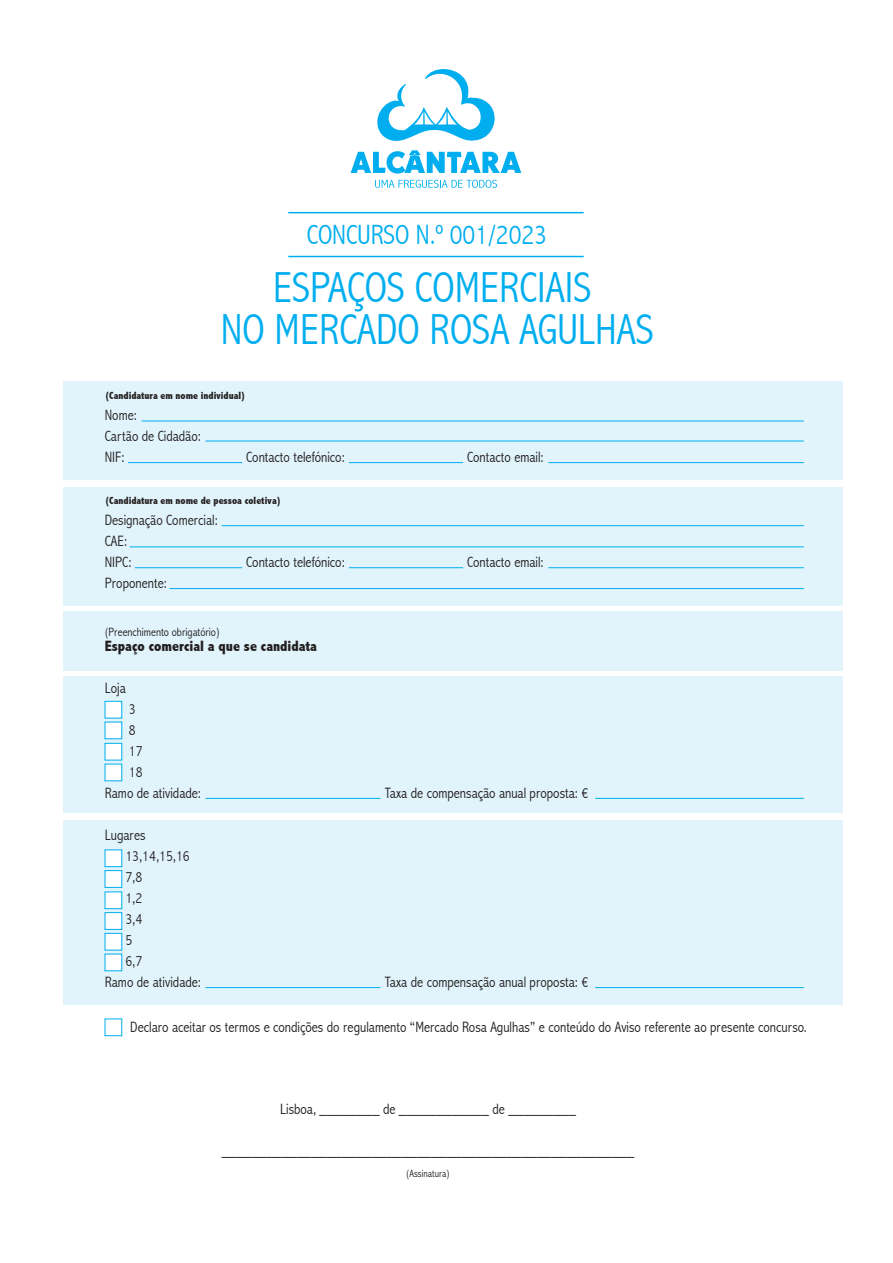
<style>
.page{position:relative;width:893px;height:1263px;background:#fff}
.page>*{position:absolute;margin:0;border:0;box-sizing:border-box;transform-origin:0 0}
.t1{font:300 condensed 43.5px/42px "Abadi";color:#00aeef;text-align:center}
.t2{font:300 condensed 27.9px "Abadi";color:#00aeef}
.t3{font:300 condensed 15px/21px "Abadi";color:#231f20}
.t4{font:800 condensed 15px "Abadi";color:#231f20}
.t5{font:300 condensed 12px "Abadi";color:#231f20}
.t6{font:800 condensed 10.5px "Abadi";color:#231f20}
.t7{font:300 condensed 10.5px "Abadi";color:#231f20}
</style>
<div class="page">
<div style="left:63px;top:381px;width:779px;height:99px;background:#e1f4fc"></div>
<div style="left:63px;top:487px;width:779px;height:119px;background:#e1f4fc"></div>
<div style="left:63px;top:676px;width:779px;height:137px;background:#e1f4fc"></div>
<div style="left:63px;top:820px;width:779px;height:184px;background:#e1f4fc"></div>
<div style="left:63px;top:611px;width:779px;height:60px;background:#e1f4fc"></div>
<svg style="left:351px;top:69px;width:170px;height:105px"></svg>
<svg style="left:375px;top:180px;width:122px;height:8px"></svg>
<hr style="left:288px;top:256px;width:296px;height:1px;background:#00aeef">
<hr style="left:288px;top:212px;width:296px;height:1px;background:#00aeef">
<hr style="left:222px;top:525px;width:582px;height:1px;background:#00aeef">
<hr style="left:142px;top:421px;width:662px;height:1px;background:#00aeef">
<hr style="left:128px;top:462px;width:114px;height:1px;background:#00aeef">
<hr style="left:349px;top:462px;width:114px;height:1px;background:#00aeef">
<hr style="left:548px;top:462px;width:256px;height:1px;background:#00aeef">
<hr style="left:135px;top:567px;width:107px;height:1px;background:#00aeef">
<hr style="left:349px;top:567px;width:114px;height:1px;background:#00aeef">
<hr style="left:548px;top:567px;width:256px;height:1px;background:#00aeef">
<hr style="left:130px;top:546px;width:674px;height:1px;background:#00aeef">
<hr style="left:169px;top:588px;width:635px;height:1px;background:#00aeef">
<hr style="left:205px;top:798px;width:175px;height:1px;background:#00aeef">
<hr style="left:595px;top:798px;width:209px;height:1px;background:#00aeef">
<hr style="left:205px;top:987px;width:175px;height:1px;background:#00aeef">
<hr style="left:595px;top:987px;width:209px;height:1px;background:#00aeef">
<hr style="left:205px;top:441px;width:599px;height:1px;background:#00aeef">
<div style="left:105px;top:701px;width:17px;height:17px;background:#fff;border:1px solid #00aeef"></div>
<div style="left:105px;top:722px;width:17px;height:17px;background:#fff"></div>
<div style="left:105px;top:743px;width:17px;height:17px;background:#fff;border:1px solid #00aeef"></div>
<div style="left:105px;top:764px;width:17px;height:17px;background:#fff"></div>
<div style="left:105px;top:849px;width:17px;height:18px;background:#fff;border:1px solid #00aeef"></div>
<div style="left:105px;top:870px;width:17px;height:18px;background:#fff;border:1px solid #00aeef"></div>
<div style="left:105px;top:891px;width:17px;height:18px;background:#fff;border:1px solid #00aeef"></div>
<div style="left:105px;top:912px;width:17px;height:18px;background:#fff;border:1px solid #00aeef"></div>
<div style="left:105px;top:933px;width:17px;height:17px;background:#fff;border:1px solid #00aeef"></div>
<div style="left:105px;top:954px;width:17px;height:17px;background:#fff"></div>
<div style="left:105px;top:1018px;width:17px;height:18px;background:#fff;border:1px solid #00aeef"></div>
<h2 class="t2" style="left:307px;top:218px;width:242px">CONCURSO N.º 001/2023</h2>
<h1 class="t1" style="left:221px;top:266px;width:435px">ESPAÇOS COMERCIAIS<br>NO MERCADO ROSA AGULHAS</h1>
<p class="t6" style="left:105px;top:390px;width:142px">(Candidatura em nome individual)</p>
<p class="t3" style="left:105px;top:405px;width:98px">Nome:<br>Cartão de Cidadão:<br>NIF:</p>
<p class="t3" style="left:246px;top:447px;width:100px">Contacto telefónico:</p>
<p class="t3" style="left:467px;top:447px;width:78px">Contacto email:</p>
<p class="t6" style="left:105px;top:495px;width:178px">(Candidatura em nome de pessoa coletiva)</p>
<p class="t3" style="left:105px;top:510px;width:115px">Designação Comercial:<br>CAE:<br>NIPC:</p>
<p class="t3" style="left:246px;top:552px;width:100px">Contacto telefónico:</p>
<p class="t3" style="left:467px;top:552px;width:78px">Contacto email:</p>
<p class="t3" style="left:105px;top:573px;width:64px">Proponente:</p>
<p class="t5" style="left:105px;top:625px;width:117px">(Preenchimento obrigatório)</p>
<p class="t4" style="left:105px;top:637px;width:214px">Espaço comercial a que se candidata</p>
<p class="t3" style="left:105px;top:678px;width:22px">Loja</p>
<p class="t3" style="left:129px;top:699px;width:8px">3</p>
<p class="t3" style="left:129px;top:720px;width:8px">8</p>
<p class="t3" style="left:129px;top:741px;width:15px">17</p>
<p class="t3" style="left:129px;top:762px;width:15px">18</p>
<p class="t3" style="left:105px;top:783px;width:98px">Ramo de atividade:</p>
<p class="t3" style="left:385px;top:783px;width:205px">Taxa de compensação anual proposta: €</p>
<p class="t3" style="left:105px;top:825px;width:42px">Lugares</p>
<p class="t3" style="left:125px;top:846px;width:66px">13,14,15,16</p>
<p class="t3" style="left:125px;top:867px;width:18px">7,8</p>
<p class="t3" style="left:125px;top:888px;width:18px">1,2</p>
<p class="t3" style="left:125px;top:909px;width:18px">3,4</p>
<p class="t3" style="left:125px;top:930px;width:8px">5</p>
<p class="t3" style="left:125px;top:951px;width:18px">6,7</p>
<p class="t3" style="left:105px;top:972px;width:98px">Ramo de atividade:</p>
<p class="t3" style="left:385px;top:972px;width:205px">Taxa de compensação anual proposta: €</p>
<p class="t3" style="left:130px;top:1017px;width:678px">Declaro aceitar os termos e condições do regulamento “Mercado Rosa Agulhas” e conteúdo do Aviso referente ao presente concurso.</p>
<p class="t3" style="left:280px;top:1098px;width:297px">Lisboa, ________ de ____________ de _________</p>
<p class="t3" style="left:222px;top:1140px;width:414px">_______________________________________________________</p>
<p class="t7" style="left:406px;top:1167px;width:45px">(Assinatura)</p>
</div>
